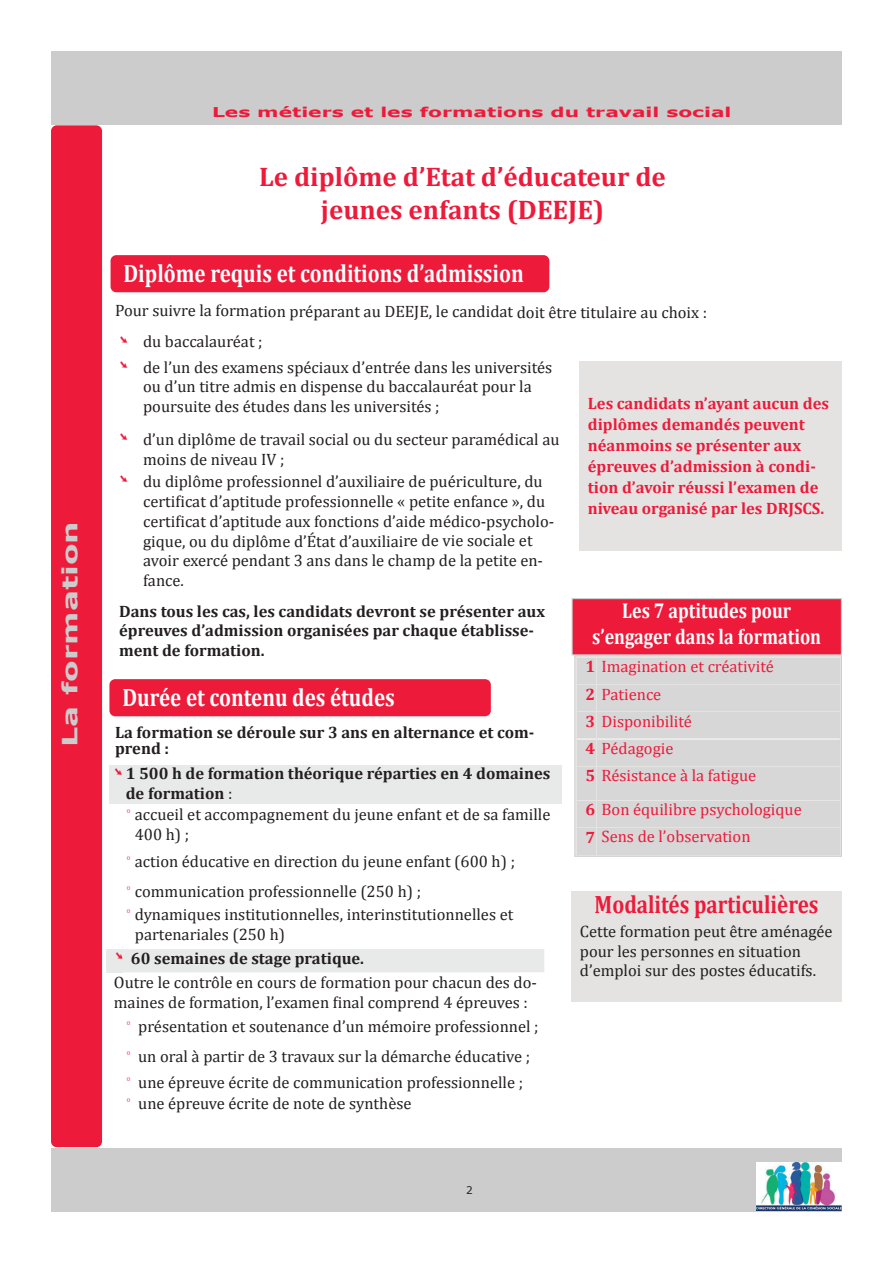
<style>
.page{position:relative;width:893px;height:1263px;background:#fff}
.page>*{position:absolute;margin:0;border:0;box-sizing:border-box;transform-origin:0 0}
.t1{font:700 27px/32.4px "Cambria";color:#ed1a3a;text-align:center}
.t2{font:700 25.2px "Cambria";color:#fff;scale:.83 1}
.t3{font:700 25.2px "Cambria";color:#ed1a3a;scale:.83 1}
.t4{font:700 21.6px/26px "Cambria";color:#fff;text-align:center;scale:.83 1}
.t5{font:700 21px "Verdana";color:#ccc;scale:1.5 1}
.t6{font:16.5px/19.8px "Cambria";color:#231f20}
.t7{font:700 16.5px/19.8px "Cambria";color:#231f20}
.t8{font:700 16.5px/21px "Cambria";color:#ed1a3a}
.t9{font:16.5px/27.3px "Cambria";color:#ed1a3a}
.t10{font:700 13.5px "Verdana";color:#ed1a3a;scale:1.5 1}
.t11{font:10.5px "Verdana";color:#231f20}
.s1{font-weight:400}
.s2{font-weight:700}
</style>
<div class="page">
<div style="left:51px;top:125px;width:51px;height:1022px;background:#ed1a3a;border-radius:6px"></div>
<div style="left:111px;top:255px;width:438px;height:37px;background:#ed1a3a;border-radius:6px"></div>
<div style="left:579px;top:361px;width:263px;height:190px;background:#e4e3e2"></div>
<svg style="left:576px;top:657px;width:264px;height:198px;background:#e1e1e0"></svg>
<div style="left:574px;top:655px;width:268px;height:202px;border:1px solid #ccc"></div>
<div style="left:577px;top:658px;width:19px;height:26px;background:#d7d7d7"></div>
<div style="left:597px;top:658px;width:242px;height:26px;background:#d7d7d7"></div>
<div style="left:577px;top:685px;width:19px;height:26px;background:#d7d7d7"></div>
<div style="left:597px;top:685px;width:242px;height:26px;background:#d7d7d7"></div>
<div style="left:577px;top:712px;width:19px;height:26px;background:#d7d7d7"></div>
<div style="left:597px;top:712px;width:242px;height:26px;background:#d7d7d7"></div>
<div style="left:577px;top:740px;width:19px;height:25px;background:#d7d7d7"></div>
<div style="left:597px;top:740px;width:242px;height:25px;background:#d7d7d7"></div>
<div style="left:577px;top:767px;width:19px;height:32px;background:#d7d7d7"></div>
<div style="left:597px;top:767px;width:242px;height:32px;background:#d7d7d7"></div>
<div style="left:577px;top:801px;width:19px;height:26px;background:#d7d7d7"></div>
<div style="left:597px;top:801px;width:242px;height:26px;background:#d7d7d7"></div>
<div style="left:577px;top:828px;width:19px;height:26px;background:#d7d7d7"></div>
<div style="left:597px;top:828px;width:242px;height:26px;background:#d7d7d7"></div>
<div style="left:573px;top:599px;width:268px;height:55px;background:#ed1a3a"></div>
<div style="left:572px;top:598px;width:270px;height:57px;border:1px solid #ccc"></div>
<div style="left:109px;top:679px;width:382px;height:37px;background:#ed1a3a;border-radius:6px"></div>
<div style="left:109px;top:765px;width:17px;height:38px;background:#e8eae9"></div>
<div style="left:126px;top:765px;width:435px;height:38px;background:#e8eae9"></div>
<div style="left:106px;top:949px;width:16px;height:23px;background:#e8eae9"></div>
<div style="left:122px;top:949px;width:422px;height:23px;background:#e8eae9"></div>
<div style="left:571px;top:891px;width:271px;height:111px;background:#e4e3e2"></div>
<div style="left:51px;top:1148px;width:791px;height:64px;background:#ccc"></div>
<img style="left:757px;top:1162px;width:85px;height:49px">
<div style="left:51px;top:51px;width:791px;height:73px;background:#ccc"></div>
<p class="t5" style="left:56px;top:747px;width:152px;rotate:-90deg">La formation</p>
<p class="t10" style="left:212px;top:103px;width:348px">Les métiers et les formations du travail social</p>
<h1 class="t1" style="left:259px;top:160px;width:408px">Le diplôme d’Etat d’éducateur de jeunes enfants (DEEJE)</h1>
<h2 class="t2" style="left:123px;top:258px;width:484px">Diplôme requis et conditions d’admission</h2>
<p class="t6" style="left:143px;top:296px;width:566px;line-height:30px;text-indent:-28px">Pour suivre la formation préparant au DEEJE, le candidat doit être titulaire au choix : du baccalauréat ;</p>
<p class="t6" style="left:143px;top:357px;width:411px">de l’un des examens spéciaux d’entrée dans les universités ou d’un titre admis en dispense du baccalauréat pour la poursuite des études dans les universités ;</p>
<p class="t6" style="left:143px;top:429px;width:418px">d’un diplôme de travail social ou du secteur paramédical au moins de niveau IV ;</p>
<p class="t6" style="left:143px;top:471px;width:413px">du diplôme professionnel d’auxiliaire de puériculture, du certificat d’aptitude professionnelle « petite enfance », du certificat d’aptitude aux fonctions d’aide médico-psycholo&shy;gique, ou du diplôme d’État d’auxiliaire de vie sociale et avoir exercé pendant 3 ans dans le champ de la petite en&shy;fance.</p>
<p class="t8" style="left:588px;top:393px;width:243px">Les candidats n’ayant aucun des diplômes demandés peuvent néanmoins se présenter aux épreuves d’admission à condi&shy;tion d’avoir réussi l’examen de niveau organisé par les DRJSCS.</p>
<p class="t7" style="left:119px;top:601px;width:427px">Dans tous les cas, les candidats devront se présenter aux épreuves d’admission organisées par chaque établisse&shy;ment de formation.</p>
<h3 class="t4" style="left:592px;top:597px;width:277px">Les 7 aptitudes pour s’engager dans la formation</h3>
<h2 class="t2" style="left:122px;top:682px;width:330px">Durée et contenu des études</h2>
<p class="t7" style="left:115px;top:724px;width:421px;line-height:16.5px">La formation se déroule sur 3 ans en alternance et com&shy;prend :</p>
<p class="t7" style="left:126px;top:763px;width:426px">1 500 h de formation théorique réparties en 4 domaines</p>
<p class="t7" style="left:126px;top:783px;width:108px">de formation <span class="s1">:</span></p>
<p class="t6" style="left:126px;top:804px;width:425px"><sup>▫</sup> accueil et accompagnement du jeune enfant et de sa famille</p>
<p class="t6" style="left:135px;top:824px;width:56px">400 h) ;</p>
<p class="t6" style="left:126px;top:846px;width:390px;line-height:30px"><sup>▫</sup> action éducative en direction du jeune enfant (600 h) ; <sup>▫</sup> communication professionnelle (250 h) ;</p>
<p class="t6" style="left:135px;top:904px;width:380px;text-indent:-8px"><sup>▫</sup> dynamiques institutionnelles, interinstitutionnelles et partenariales (250 h)</p>
<p class="t7" style="left:131px;top:948px;width:235px">60 semaines de stage pratique.</p>
<p class="t6" style="left:114px;top:972px;width:425px">Outre le contrôle en cours de formation pour chacun des do&shy;maines de formation, l’examen final comprend 4 épreuves :</p>
<p class="t6" style="left:126px;top:1012px;width:414px;line-height:29.5px"><sup>▫</sup> présentation et soutenance d’un mémoire professionnel ; <sup>▫</sup> un oral à partir de 3 travaux sur la démarche éducative ;</p>
<p class="t6" style="left:126px;top:1072px;width:398px;line-height:20.5px"><sup>▫</sup> une épreuve écrite de communication professionnelle ; <sup>▫</sup> une épreuve écrite de note de synthèse</p>
<p class="t11" style="left:466px;top:1183px;width:8px">2</p>
<p class="t9" style="left:585px;top:653px;width:190px"><span class="s2">1</span> Imagination et créativité<br><span class="s2">2</span> Patience<br><span class="s2">3</span> Disponibilité<br><span class="s2">4</span> Pédagogie<br><span class="s2">5</span> Résistance à la fatigue</p>
<p class="t9" style="left:585px;top:795px;width:218px"><span class="s2">6</span> Bon équilibre psychologique<br><span class="s2">7</span> Sens de l’observation</p>
<h2 class="t3" style="left:595px;top:889px;width:271px">Modalités particulières</h2>
<p class="t6" style="left:580px;top:921px;width:254px">Cette formation peut être aménagée pour les personnes en situation d’emploi sur des postes éducatifs.</p>
</div>
